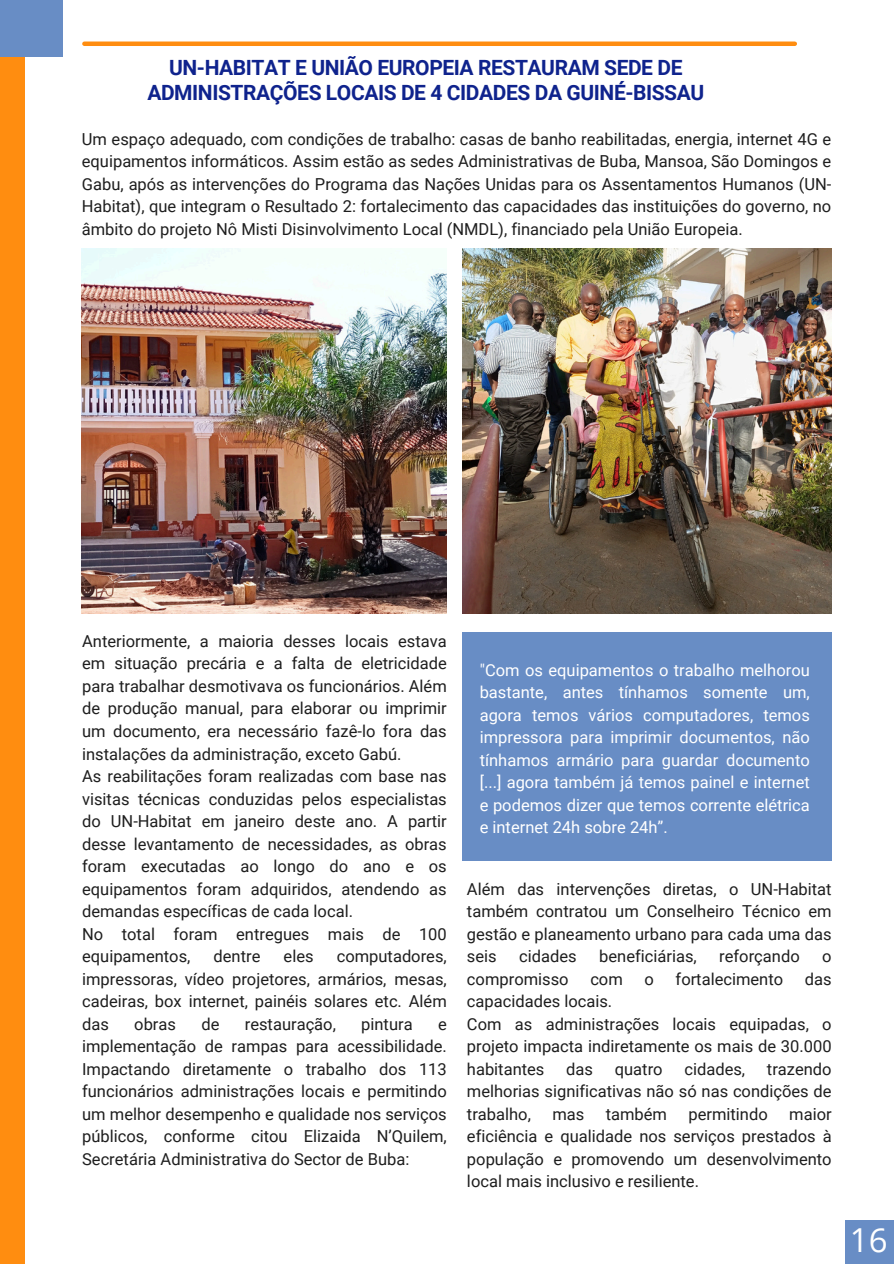
<style>
.page{position:relative;width:894px;height:1264px;background:#fff}
.page>*{position:absolute;margin:0;border:0;box-sizing:border-box;transform-origin:0 0}
.t1{font:33px "Open Sans";color:#fff}
.t2{font:700 21px/24.8px "Roboto";letter-spacing:-.02em;color:#0f238d;text-align:center}
.t3{font:16.5px/22.5px "Roboto";color:#1e1e1e;text-align:justify}
.t4{font:16.5px/22.5px "Roboto";color:#fff;text-align:justify}
</style>
<div class="page">
<div style="left:0;top:0;width:24px;height:1263px;background:#ff8d10"></div>
<img style="left:82px;top:249px;width:364px;height:364px">
<img style="left:462px;top:249px;width:369px;height:365px">
<div style="left:0;top:0;width:63px;height:56px;background:#688dc5"></div>
<div style="left:845px;top:1220px;width:48px;height:43px;background:#688dc5"></div>
<div style="left:462px;top:631px;width:369px;height:229px;background:#688dc5"></div>
<div style="left:84px;top:41px;width:710px;height:5px;background:#ff8d10"></div>
<p class="t2" style="left:147px;top:56px;width:558px">UN-HABITAT E UNIÃO EUROPEIA RESTAURAM SEDE DE<br>ADMINISTRAÇÕES LOCAIS DE 4 CIDADES DA GUINÉ-BISSAU</p>
<p class="t3" style="left:82px;top:128px;width:750px">Um espaço adequado, com condições de trabalho: casas de banho reabilitadas, energia, internet 4G e equipamentos informáticos. Assim estão as sedes Administrativas de Buba, Mansoa, São Domingos e Gabu, após as intervenções do Programa das Nações Unidas para os Assentamentos Humanos (UN-Habitat), que integram o Resultado 2: fortalecimento das capacidades das instituições do governo, no âmbito do projeto Nô Misti Disinvolvimento Local (NMDL), financiado pela União Europeia.</p>
<p class="t3" style="left:82px;top:630px;width:366px">Anteriormente, a maioria desses locais estava em situação precária e a falta de eletricidade para trabalhar desmotivava os funcionários. Além de produção manual, para elaborar ou imprimir um documento, era necessário fazê-lo fora das instalações da administração, exceto Gabú.</p>
<p class="t3" style="left:82px;top:765px;width:366px">As reabilitações foram realizadas com base nas visitas técnicas conduzidas pelos especialistas do UN-Habitat em janeiro deste ano. A partir desse levantamento de necessidades, as obras foram executadas ao longo do ano e os equipamentos foram adquiridos, atendendo as demandas específicas de cada local.</p>
<p class="t3" style="left:82px;top:922px;width:366px">No total foram entregues mais de 100 equipamentos,</p>
<p class="t3" style="left:82px;top:945px;width:366px;text-indent:254px">computadores, impressoras, vídeo projetores, armários, mesas, cadeiras, box internet, painéis solares etc. Além das</p>
<p class="t3" style="left:213px;top:945px;width:48px">dentre</p>
<p class="t3" style="left:283px;top:945px;width:31px">eles</p>
<p class="t3" style="left:134px;top:1012px;width:43px">obras</p>
<p class="t3" style="left:201px;top:1012px;width:20px">de</p>
<p class="t3" style="left:245px;top:1012px;width:93px">restauração,</p>
<p class="t3" style="left:361px;top:1012px;width:53px">pintura</p>
<p class="t3" style="left:82px;top:1012px;width:366px;text-indent:356px">e implementação de rampas para acessibilidade.<br>Impactando diretamente o trabalho dos 113 funcionários administrações locais e permitindo um melhor desempenho e qualidade nos serviços públicos, conforme citou Elizaida N’Quilem, Secretária Administrativa do Sector de Buba:</p>
<p class="t4" style="left:479px;top:659px;width:331px">"Com os equipamentos o trabalho melhorou bastante, antes tínhamos somente um, agora temos vários computadores, temos impressora para imprimir documentos, não tínhamos armário para guardar documento [...] agora também já temos painel e internet e podemos dizer que temos corrente elétrica e internet 24h sobre 24h”.</p>
<p class="t3" style="left:467px;top:877px;width:366px">Além das intervenções diretas, o UN-Habitat também contratou um Conselheiro Técnico em gestão e planeamento urbano para cada uma das seis</p>
<p class="t3" style="left:519px;top:945px;width:59px">cidades</p>
<p class="t3" style="left:599px;top:945px;width:99px">beneficiárias,</p>
<p class="t3" style="left:719px;top:945px;width:82px">reforçando</p>
<p class="t3" style="left:822px;top:945px;width:11px">o</p>
<p class="t3" style="left:467px;top:967px;width:103px">compromisso</p>
<p class="t3" style="left:590px;top:967px;width:34px">com</p>
<p class="t3" style="left:644px;top:967px;width:11px">o</p>
<p class="t3" style="left:675px;top:967px;width:109px">fortalecimento</p>
<p class="t3" style="left:804px;top:967px;width:28px">das</p>
<p class="t3" style="left:467px;top:990px;width:147px">capacidades locais.</p>
<p class="t3" style="left:467px;top:1012px;width:366px">Com as administrações locais equipadas, o projeto impacta indiretamente os mais de 30.000 habitantes</p>
<p class="t3" style="left:467px;top:1057px;width:366px;text-indent:300px">trazendo melhorias significativas não só nas condições de trabalho,</p>
<p class="t3" style="left:566px;top:1057px;width:28px">das</p>
<p class="t3" style="left:614px;top:1057px;width:49px">quatro</p>
<p class="t3" style="left:684px;top:1057px;width:62px">cidades,</p>
<p class="t3" style="left:552px;top:1102px;width:33px">mas</p>
<p class="t3" style="left:605px;top:1102px;width:63px">também</p>
<p class="t3" style="left:688px;top:1102px;width:81px">permitindo</p>
<p class="t3" style="left:467px;top:1102px;width:366px;text-indent:322px">maior eficiência e qualidade nos serviços prestados à população e promovendo um desenvolvimento local mais inclusivo e resiliente.</p>
<p class="t1" style="left:849px;top:1216px;width:39px">16</p>
</div>
